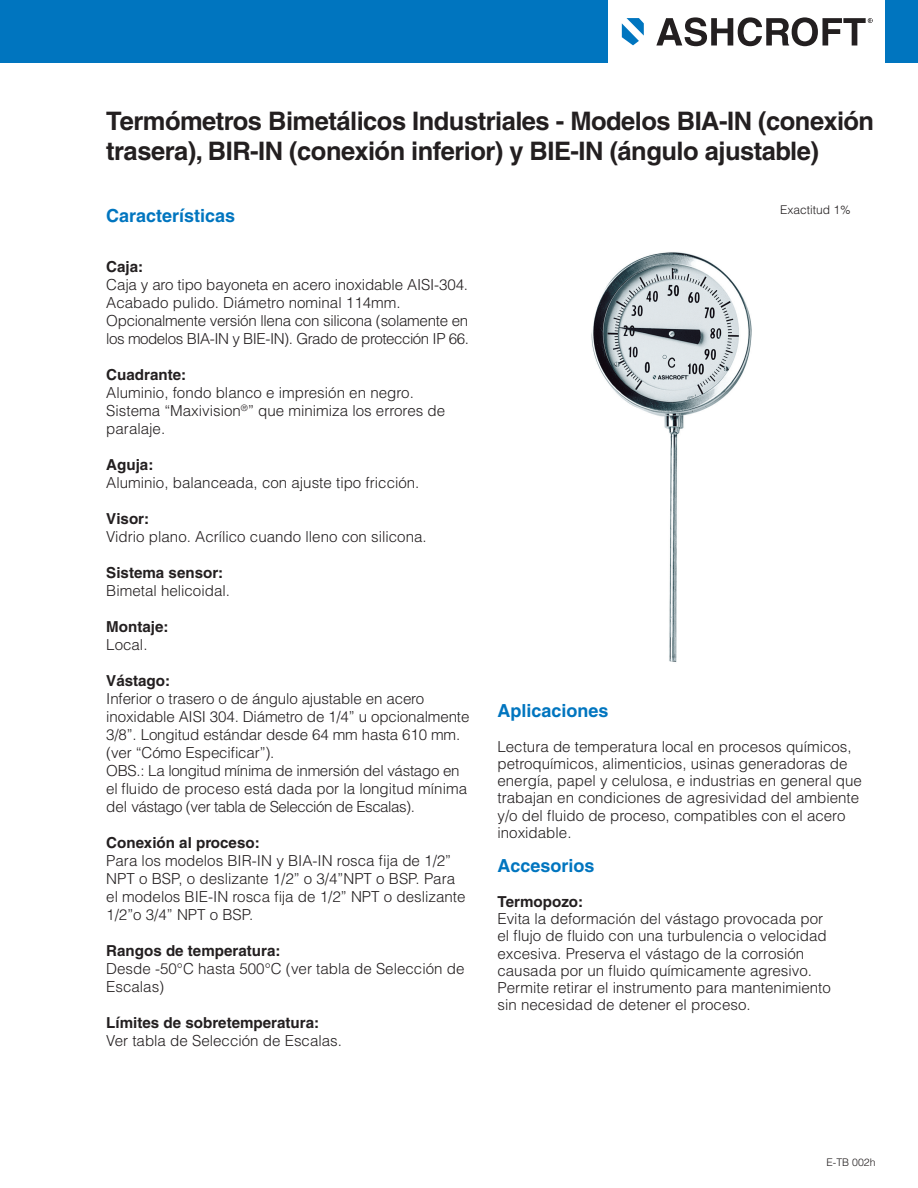
<style>
.page{position:relative;width:918px;height:1188px;background:#fff}
.page>*{position:absolute;margin:0;border:0;box-sizing:border-box;transform-origin:0 0}
.t1{font:700 25.5px/30.6px "Helvetica";letter-spacing:-.02em;color:#231f20}
.t2{font:700 18px "Helvetica";color:#0075bf}
.t3{font:300 15.15px/18px "Helvetica";color:#231f20}
.t4{font:300 15.15px/18px "Helvetica";letter-spacing:-.02em;color:#231f20}
.t5{font:700 15.15px "Helvetica";color:#231f20}
.t6{font:300 12px "Helvetica";color:#231f20}
.t7{font:300 10.5px "Helvetica";color:#231f20}
</style>
<div class="page">
<img style="left:591px;top:252px;width:161px;height:410px">
<svg style="left:656px;top:17px;width:217px;height:29px"></svg>
<svg style="left:622px;top:18px;width:22px;height:27px"></svg>
<div style="left:0;top:0;width:607px;height:63px;background:#0075bf"></div>
<div style="left:885px;top:0;width:33px;height:63px;background:#0075bf"></div>
<h1 class="t1" style="left:106px;top:105px;width:769px">Termómetros Bimetálicos Industriales ‑ Modelos BIA‑IN (conexión trasera), BIR‑IN (conexión inferior) y BIE‑IN (ángulo ajustable)</h1>
<p class="t2" style="left:106px;top:205px;width:131px">Características</p>
<p class="t5" style="left:106px;top:258px;width:39px">Caja:</p>
<p class="t4" style="left:106px;top:275px;width:364px">Caja y aro tipo bayoneta en acero inoxidable AISI-304.<br>Acabado pulido. Diámetro nominal 114mm.<br>Opcionalmente versión llena con silicona (solamente en los modelos BIA‑IN y BIE‑IN). Grado de protección IP 66.</p>
<p class="t5" style="left:106px;top:366px;width:81px">Cuadrante:</p>
<p class="t3" style="left:106px;top:383px;width:341px">Aluminio, fondo blanco e impresión en negro.<br>Sistema “Maxivision<sup>®</sup>” que minimiza los errores de paralaje.</p>
<p class="t5" style="left:106px;top:456px;width:49px">Aguja:</p>
<p class="t3" style="left:106px;top:473px;width:315px">Aluminio, balanceada, con ajuste tipo fricción.</p>
<p class="t5" style="left:106px;top:510px;width:44px">Visor:</p>
<p class="t3" style="left:106px;top:527px;width:322px">Vidrio plano. Acrílico cuando lleno con silicona.</p>
<p class="t5" style="left:106px;top:564px;width:119px">Sistema sensor:</p>
<p class="t3" style="left:106px;top:581px;width:125px">Bimetal helicoidal.</p>
<p class="t5" style="left:106px;top:618px;width:64px">Montaje:</p>
<p class="t3" style="left:106px;top:635px;width:43px">Local.</p>
<p class="t5" style="left:106px;top:672px;width:65px">Vástago:</p>
<p class="t3" style="left:106px;top:689px;width:365px">Inferior o trasero o de ángulo ajustable en acero inoxidable AISI 304. Diámetro de 1/4” u opcionalmente 3/8”. Longitud estándar desde 64 mm hasta 610 mm. (ver “Cómo Especificar”).<br>OBS.: La longitud mínima de inmersión del vástago en el fluido de proceso está dada por la longitud mínima del vástago (ver tabla de Selección de Escalas).</p>
<p class="t5" style="left:106px;top:834px;width:155px">Conexión al proceso:</p>
<p class="t3" style="left:106px;top:851px;width:361px">Para los modelos BIR-IN y BIA-IN rosca fija de 1/2” NPT o BSP, o deslizante 1/2” o 3/4”NPT o BSP. Para el modelos BIE-IN rosca fija de 1/2” NPT o deslizante 1/2”o 3/4” NPT o BSP.</p>
<p class="t5" style="left:106px;top:942px;width:176px">Rangos de temperatura:</p>
<p class="t3" style="left:106px;top:959px;width:360px">Desde -50°C hasta 500°C (ver tabla de Selección de<br>Escalas)</p>
<p class="t5" style="left:106px;top:1014px;width:214px">Límites de sobretemperatura:</p>
<p class="t3" style="left:106px;top:1031px;width:237px">Ver tabla de Selección de Escalas.</p>
<p class="t6" style="left:780px;top:202px;width:72px">Exactitud 1%</p>
<p class="t2" style="left:497px;top:700px;width:113px">Aplicaciones</p>
<p class="t3" style="left:497px;top:737px;width:366px;line-height:17.2px">Lectura de temperatura local en procesos químicos, petroquímicos, alimenticios, usinas generadoras de energía, papel y celulosa, e industrias en general que trabajan en condiciones de agresividad del ambiente y/o del fluido de proceso, compatibles con el acero inoxidable.</p>
<p class="t2" style="left:497px;top:855px;width:99px">Accesorios</p>
<p class="t5" style="left:497px;top:892px;width:87px">Termopozo:</p>
<p class="t3" style="left:497px;top:910px;width:335px;line-height:17.2px">Evita la deformación del vástago provocada por el flujo de fluido con una turbulencia o velocidad excesiva. Preserva el vástago de la corrosión causada por un fluido químicamente agresivo.<br>Permite retirar el instrumento para mantenimiento sin necesidad de detener el proceso.</p>
<p class="t7" style="left:827px;top:1155px;width:51px">E-TB 002h</p>
</div>
